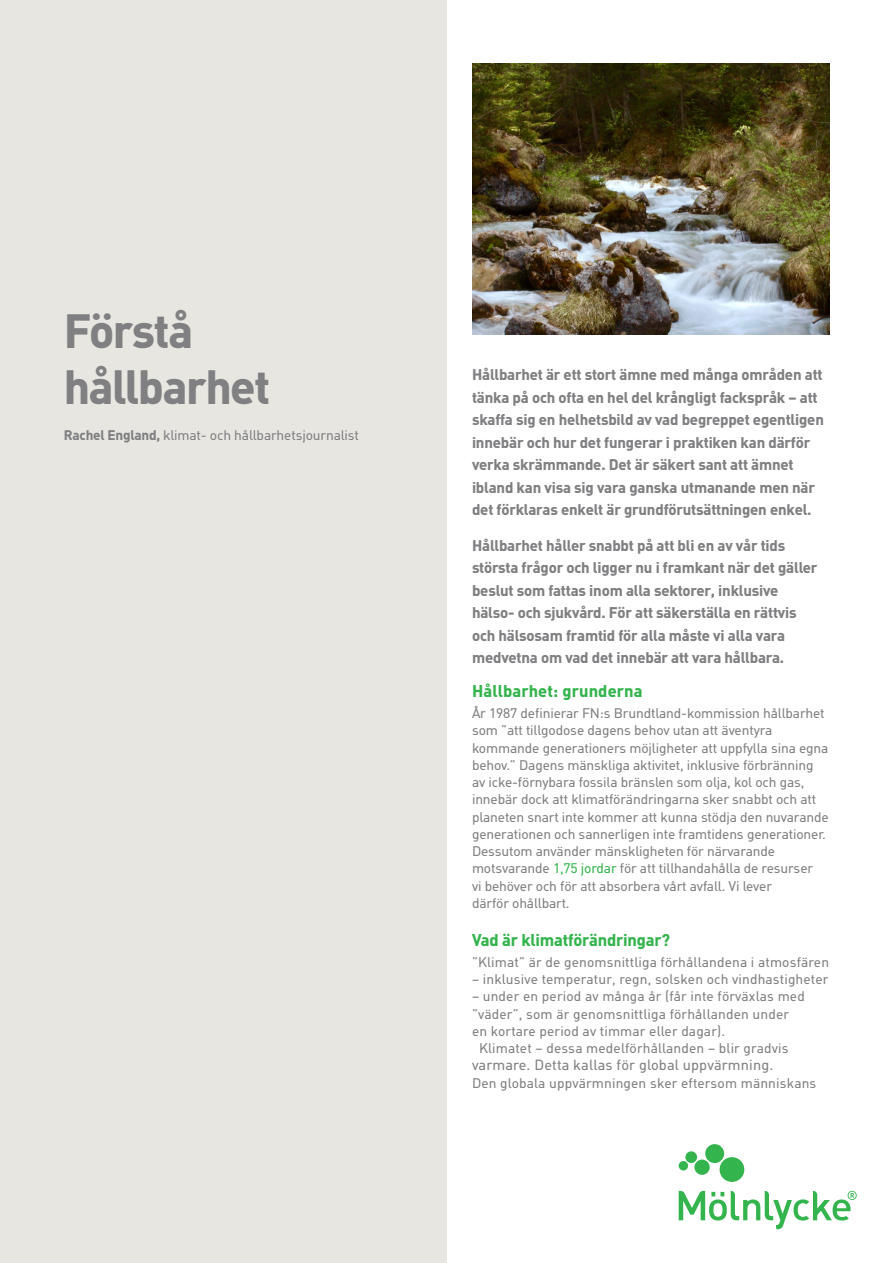
<style>
.page{position:relative;width:893px;height:1263px;background:#fff}
.page>*{position:absolute;margin:0;border:0;box-sizing:border-box;transform-origin:0 0}
.HEADING{font:700 46.5px/55.8px "MHC Din";letter-spacing:-.03em;color:#808083}
.mellanrubrik{font:700 16.5px "MHC Din";letter-spacing:-.01em;color:#34b44d}
.ingress{font:700 16.5px "MHC Din";letter-spacing:.01em;color:#34b44d}
.ingress-2{font:700 15px/22.5px "MHC Din";letter-spacing:-.01em;color:#808083}
.mellanrubrik-2{font:14.25px "MHC Din";letter-spacing:.01em;color:#808083}
.ingress-3{font:13.5px/17.2px "MHC Din";letter-spacing:-.01em;color:#808083}
.mellanrubrik-3{font:13.5px "MHC Din";letter-spacing:.01em;color:#808083}
.bröd{font:13.5px "MHC Din";letter-spacing:-.01em;color:#808083}
.s1{font-weight:700}
.s2{color:#34b44d}
</style>
<div class="page">
<svg style="left:679px;top:1144px;width:178px;height:85px"></svg>
<div style="left:0;top:0;width:446px;height:1263px;background:#e8e6e1"></div>
<img style="left:472px;top:64px;width:357px;height:271px">
<p class="HEADING" style="left:64px;top:303px;width:208px">Förstå hållbarhet</p>
<p class="bröd" style="left:64px;top:427px;width:297px"><span class="s1">Rachel England,</span> klimat- och hållbarhetsjournalist</p>
<p class="ingress-2" style="left:472px;top:363px;width:353px">Hållbarhet är ett stort ämne med många områden att tänka på och ofta en hel del krångligt fackspråk – att skaffa sig en helhetsbild av vad begreppet egentligen innebär och hur det fungerar i praktiken kan därför verka skrämmande. Det är säkert sant att ämnet ibland kan visa sig vara ganska utmanande men när det förklaras enkelt är grundförutsättningen enkel.</p>
<p class="ingress-2" style="left:472px;top:534px;width:347px">Hållbarhet håller snabbt på att bli en av vår tids största frågor och ligger nu i framkant när det gäller beslut som fattas inom alla sektorer, inklusive hälso- och sjukvård. För att säkerställa en rättvis och hälsosam framtid för alla måste vi alla vara medvetna om vad det innebär att vara hållbara.</p>
<p class="ingress" style="left:472px;top:681px;width:172px">Hållbarhet: grunderna</p>
<p class="ingress-3" style="left:472px;top:704px;width:358px">År 1987 definierar FN:s Brundtland-kommission hållbarhet som ”att tillgodose dagens behov utan att äventyra kommande generationers möjligheter att uppfylla sina egna behov.” Dagens mänskliga aktivitet, inklusive förbränning av icke-förnybara fossila bränslen som olja, kol och gas, innebär dock att klimatförändringarna sker snabbt och att planeten snart inte kommer att kunna stödja den nuvarande generationen och sannerligen inte framtidens generationer.<br>Dessutom använder mänskligheten för närvarande motsvarande <span class="s2">1,75 jordar</span> för att tillhandahålla de resurser<br>vi behöver och för att absorbera vårt avfall. Vi lever<br>därför ohållbart.</p>
<p class="mellanrubrik" style="left:472px;top:929px;width:200px">Vad är klimatförändringar?</p>
<p class="mellanrubrik-3" style="left:472px;top:953px;width:359px">”Klimat” är de genomsnittliga förhållandena i atmosfären</p>
<p class="mellanrubrik-3" style="left:472px;top:971px;width:358px">– inklusive temperatur, regn, solsken och vindhastigheter</p>
<p class="mellanrubrik-3" style="left:472px;top:988px;width:334px">– under en period av många år (får inte förväxlas med</p>
<p class="mellanrubrik-3" style="left:472px;top:1005px;width:319px">”väder”, som är genomsnittliga förhållanden under</p>
<p class="mellanrubrik-3" style="left:472px;top:1022px;width:255px">en kortare period av timmar eller dagar).</p>
<p class="mellanrubrik-3" style="left:479px;top:1040px;width:311px">Klimatet – dessa medelförhållanden – blir gradvis</p>
<p class="mellanrubrik-2" style="left:472px;top:1056px;width:303px">varmare. Detta kallas för global uppvärmning.</p>
<p class="mellanrubrik-3" style="left:472px;top:1074px;width:346px">Den globala uppvärmningen sker eftersom människans</p>
</div>
